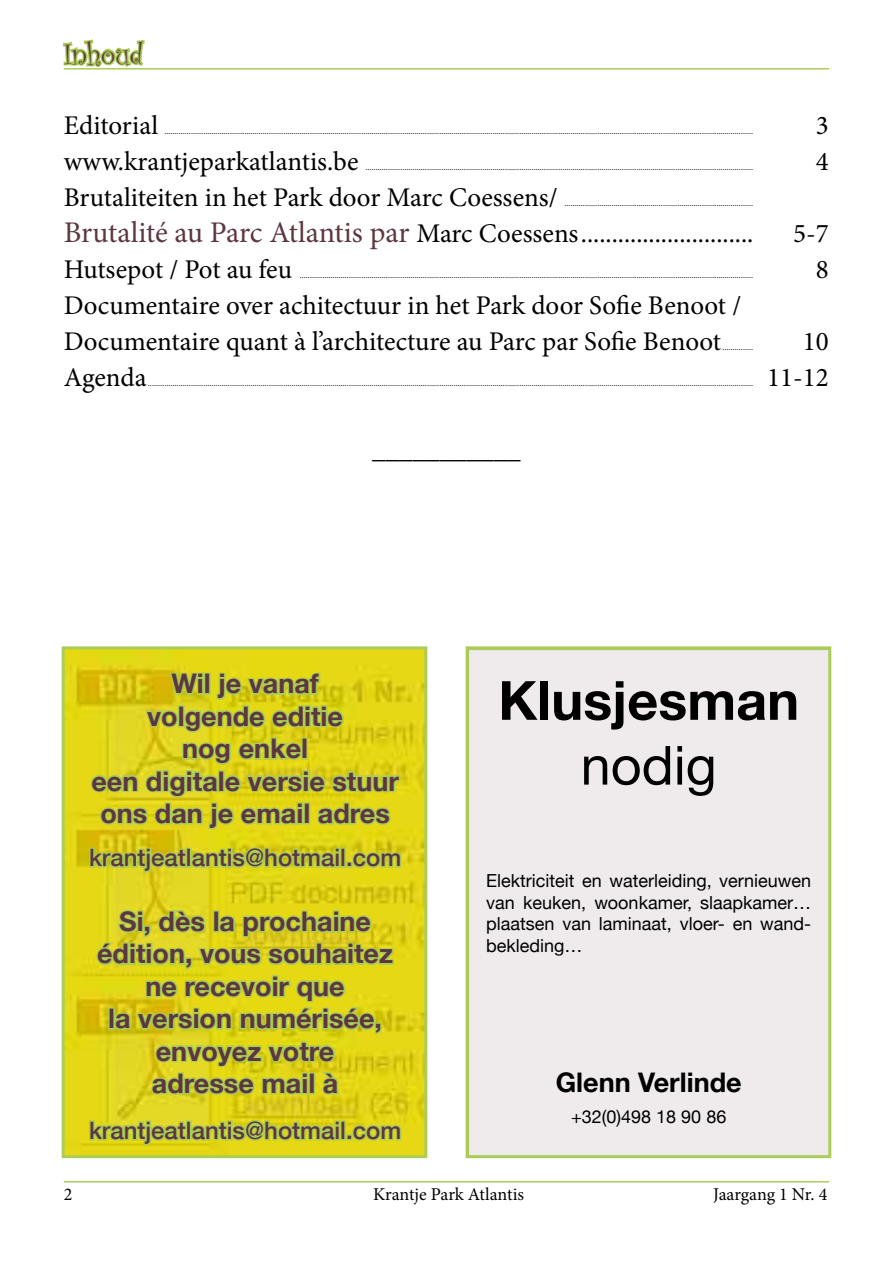
<style>
.page{position:relative;width:893px;height:1263px;background:#fff}
.page>*{position:absolute;margin:0;border:0;box-sizing:border-box;transform-origin:0 0}
.t1{font:700 54px "Helvetica Neue";color:#000}
.t2{font:54px "Helvetica Neue";color:#000}
.t3{font:30px "Curlz";color:#5c373f}
.t4{font:27px/36px "Minion Pro";color:#000}
.t5{font:700 27px/32.4px "Helvetica Neue";color:#5c373f;text-align:center}
.t6{font:700 27px "Helvetica Neue";color:#000}
.t7{font:500 24px "Helvetica Neue";color:#5c373f}
.t8{font:18px/21.6px "Helvetica Neue";color:#000;text-align:justify}
.t9{font:18px "Minion Pro";letter-spacing:-.01em;color:#000}
.t10{font:9px "Minion Pro";color:#000}
.s1{font-size:30px;color:#5c373f}
</style>
<div class="page">
<hr style="left:64px;top:1181px;width:765px;height:1px;background:#abcc59">
<hr style="left:64px;top:68px;width:765px;height:2px;background:#abcc59">
<svg style="left:62px;top:39px;width:85px;height:31px"></svg>
<img style="left:66px;top:650px;width:357px;height:504px">
<div style="left:62px;top:646px;width:365px;height:512px;border:3px solid #abcc59"></div>
<svg style="left:88px;top:655px;width:314px;height:176px;background:#d1d027"></svg>
<svg style="left:88px;top:845px;width:252px;height:37px;background:#c9cf31"></svg>
<div style="left:335px;top:852px;width:5px;height:16px;border:3px solid #abcc59"></div>
<div style="left:340px;top:848px;width:6px;height:20px;border:3px solid #abcc59"></div>
<div style="left:346px;top:861px;width:7px;height:7px;border:3px solid #abcc59"></div>
<svg style="left:350px;top:850px;width:53px;height:20px"></svg>
<svg style="left:94px;top:907px;width:302px;height:190px;background:#ced02c"></svg>
<svg style="left:88px;top:1118px;width:252px;height:37px;background:#ccd12f"></svg>
<div style="left:335px;top:1125px;width:5px;height:15px;border:3px solid #abcc59"></div>
<div style="left:340px;top:1120px;width:6px;height:20px;border:3px solid #abcc59"></div>
<div style="left:346px;top:1134px;width:7px;height:6px;border:3px solid #abcc59"></div>
<svg style="left:350px;top:1122px;width:53px;height:21px"></svg>
<div style="left:468px;top:649px;width:361px;height:507px;background:#efebec"></div>
<div style="left:468px;top:649px;width:362px;height:508px;border:2px solid #abcc59"></div>
<h2 class="t3" style="left:64px;top:33px;width:81px">Inhoud</h2>
<h3 class="t4" style="left:64px;top:108px;width:96px">Editorial</h3>
<p class="t10" style="left:164px;top:125px;width:590px">...............................................................................................................................................................................................................................................................................................</p>
<h3 class="t4" style="left:64px;top:144px;width:296px">www.krantjeparkatlantis.be</h3>
<p class="t10" style="left:365px;top:161px;width:389px">.............................................................................................................................................................................................</p>
<h3 class="t4" style="left:816px;top:108px;width:14px">3</h3>
<h3 class="t4" style="left:816px;top:144px;width:14px">4</h3>
<h3 class="t4" style="left:64px;top:180px;width:495px">Brutaliteiten in het Park door Marc Coessens/</h3>
<p class="t10" style="left:564px;top:197px;width:190px">............................................................................................</p>
<h3 class="t4" style="left:64px;top:216px;width:691px"><span class="s1">Brutalité au Parc Atlantis par</span> Marc Coessens............................</h3>
<h3 class="t4" style="left:793px;top:216px;width:37px">5-7</h3>
<h3 class="t4" style="left:64px;top:252px;width:230px">Hutsepot / Pot au feu</h3>
<h3 class="t4" style="left:816px;top:252px;width:14px">8</h3>
<p class="t10" style="left:300px;top:269px;width:455px">.............................................................................................................................................................................................................................</p>
<h3 class="t4" style="left:64px;top:288px;width:679px">Documentaire over achitectuur in het Park door Sofie Benoot /<br>Documentaire quant à l’architecture au Parc par Sofie Benoot</h3>
<p class="t10" style="left:722px;top:341px;width:32px">...............</p>
<h3 class="t4" style="left:64px;top:360px;width:85px">Agenda</h3>
<p class="t10" style="left:148px;top:377px;width:607px">.......................................................................................................................................................................................................................................................................................................</p>
<h3 class="t4" style="left:803px;top:324px;width:27px">10</h3>
<h3 class="t4" style="left:767px;top:360px;width:63px">11-12</h3>
<h3 class="t4" style="left:372px;top:432px;width:150px">___________</h3>
<h3 class="t5" style="left:91px;top:666px;width:309px">Wil je vanaf<br>volgende editie<br>nog enkel<br>een digitale versie stuur ons dan je email adres</h3>
<h3 class="t7" style="left:89px;top:838px;width:314px">krantjeatlantis@hotmail.com</h3>
<h3 class="t5" style="left:97px;top:904px;width:298px">Si, dès la prochaine édition, vous souhaitez ne recevoir que<br>la version numérisée, envoyez votre<br>adresse mail à</h3>
<h3 class="t7" style="left:89px;top:1111px;width:314px">krantjeatlantis@hotmail.com</h3>
<h1 class="t1" style="left:498px;top:652px;width:302px">Klusjesman</h1>
<h1 class="t2" style="left:581px;top:719px;width:138px">nodig</h1>
<h3 class="t8" style="left:486px;top:869px;width:327px">Elektriciteit en waterleiding, vernieuwen van keuken, woonkamer, slaapkamer… plaatsen van laminaat, vloer- en wand&shy;bekleding…</h3>
<h3 class="t6" style="left:556px;top:1058px;width:187px">Glenn Verlinde</h3>
<h3 class="t8" style="left:571px;top:1104px;width:157px">+32(0)498 18 90 86</h3>
<h3 class="t9" style="left:64px;top:1182px;width:10px">2</h3>
<h3 class="t9" style="left:373px;top:1182px;width:152px">Krantje Park Atlantis</h3>
<h3 class="t9" style="left:713px;top:1182px;width:116px">Jaargang 1 Nr. 4</h3>
</div>
